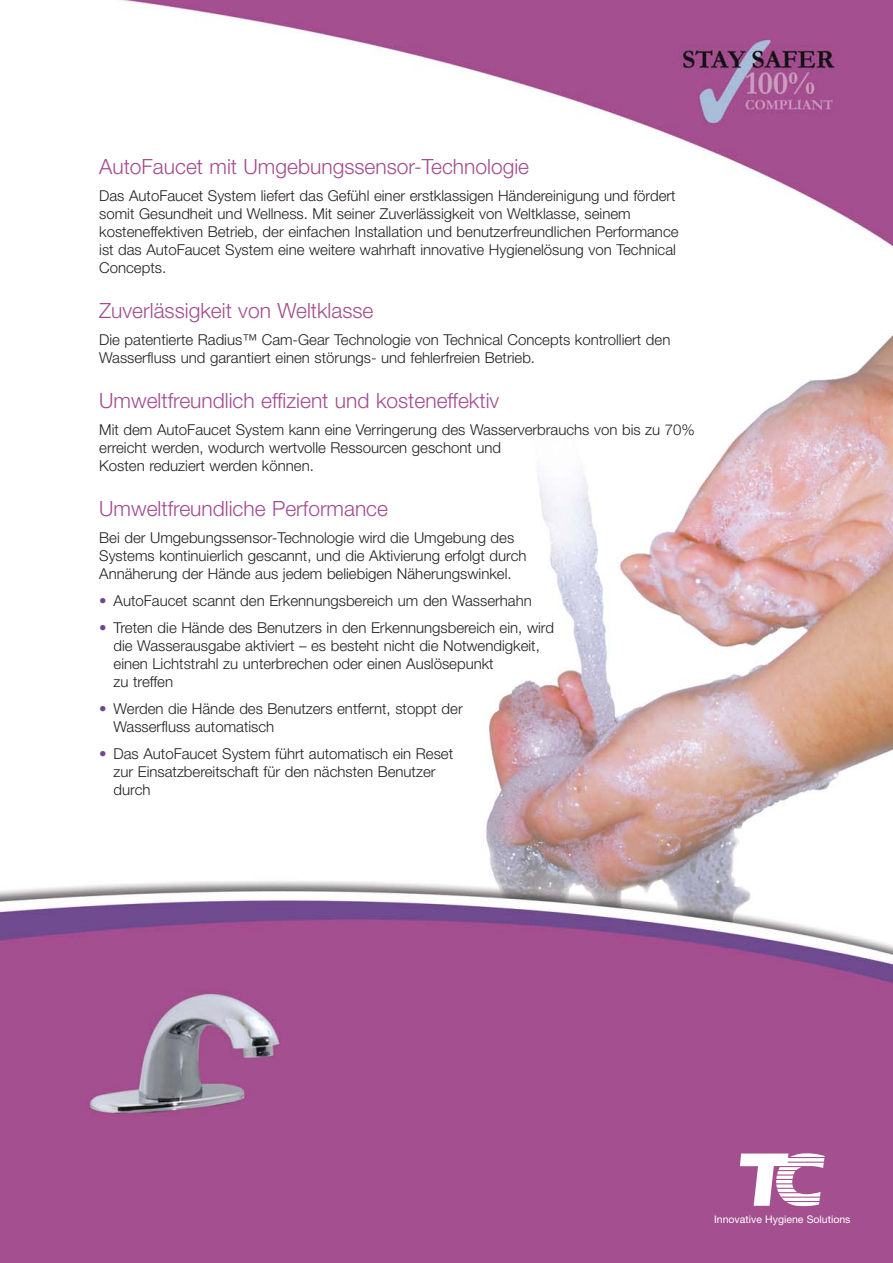
<style>
.page{position:relative;width:893px;height:1263px;background:#fff}
.page>*{position:absolute;margin:0;border:0;box-sizing:border-box;transform-origin:0 0}
.t1{font:300 21px "Helvetica Neue";color:#a34c8e}
.t2{font:300 15px/18px "Helvetica Neue";color:#231f20}
.t3{font:10.5px "Helvetica Neue";color:#fff}
.s1{color:#70498d}
</style>
<div class="page">
<img style="left:0;top:0;width:892px;height:1263px">
<svg style="left:740px;top:1153px;width:84px;height:54px"></svg>
<h1 class="t1" style="left:99px;top:159px;width:431px">AutoFaucet mit Umgebungssensor-Technologie</h1>
<p class="t2" style="left:99px;top:188px;width:581px">Das AutoFaucet System liefert das Gefühl einer erstklassigen Händereinigung und fördert somit Gesundheit und Wellness. Mit seiner Zuverlässigkeit von Weltklasse, seinem kosteneffektiven Betrieb, der einfachen Installation und benutzerfreundlichen Performance ist das AutoFaucet System eine weitere wahrhaft innovative Hygienelösung von Technical Concepts.</p>
<h1 class="t1" style="left:99px;top:303px;width:276px">Zuverlässigkeit von Weltklasse</h1>
<p class="t2" style="left:99px;top:332px;width:572px">Die patentierte Radius™ Cam-Gear Technologie von Technical Concepts kontrolliert den<br>Wasserfluss und garantiert einen störungs- und fehlerfreien Betrieb.</p>
<h1 class="t1" style="left:99px;top:393px;width:401px">Umweltfreundlich effizient und kosteneffektiv</h1>
<p class="t2" style="left:99px;top:422px;width:597px">Mit dem AutoFaucet System kann eine Verringerung des Wasserverbrauchs von bis zu 70% erreicht werden, wodurch wertvolle Ressourcen geschont und<br>Kosten reduziert werden können.</p>
<h1 class="t1" style="left:99px;top:501px;width:290px">Umweltfreundliche Performance</h1>
<p class="t2" style="left:99px;top:530px;width:429px">Bei der Umgebungssensor-Technologie wird die Umgebung des<br>Systems kontinuierlich gescannt, und die Aktivierung erfolgt durch<br>Annäherung der Hände aus jedem beliebigen Näherungswinkel.</p>
<p class="t2" style="left:99px;top:593px;width:434px"><span class="s1">•</span> AutoFaucet scannt den Erkennungsbereich um den Wasserhahn</p>
<p class="t2" style="left:113px;top:620px;width:442px;text-indent:-14px"><span class="s1">•</span> Treten die Hände des Benutzers in den Erkennungsbereich ein, wird die Wasserausgabe aktiviert – es besteht nicht die Notwendigkeit, einen Lichtstrahl zu unterbrechen oder einen Auslösepunkt<br>zu treffen</p>
<p class="t2" style="left:113px;top:701px;width:351px;text-indent:-14px"><span class="s1">•</span> Werden die Hände des Benutzers entfernt, stoppt der<br>Wasserfluss automatisch</p>
<p class="t2" style="left:113px;top:746px;width:341px;text-indent:-14px"><span class="s1">•</span> Das AutoFaucet System führt automatisch ein Reset zur Einsatzbereitschaft für den nächsten Benutzer durch</p>
<p class="t3" style="left:714px;top:1216px;width:138px">Innovative Hygiene Solutions</p>
</div>
